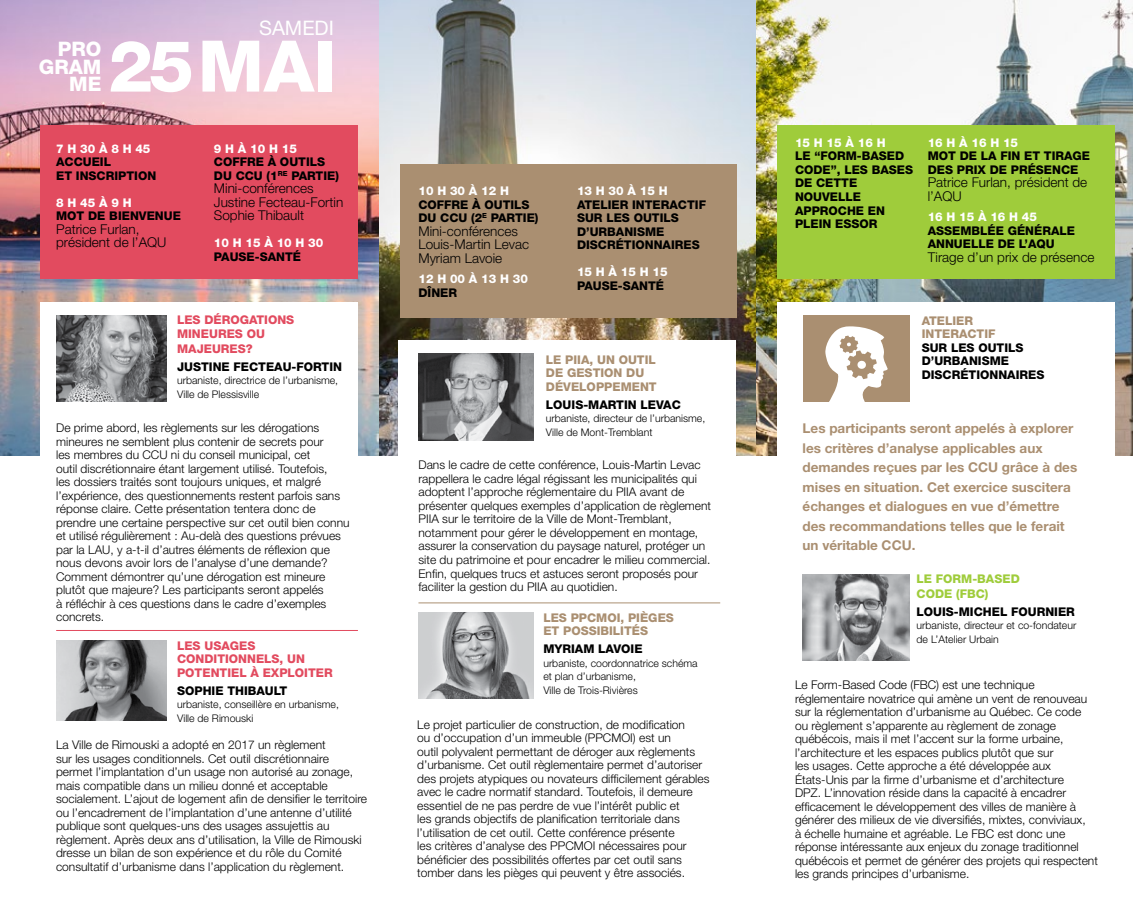
<style>
.page{position:relative;width:1133px;height:917px;background:#fff}
.page>*{position:absolute;margin:0;border:0;box-sizing:border-box;transform-origin:0 0}
.t1{font:800 71.25px "Helvetica Neue";color:#fff}
.t2{font:800 19.95px/17.9px "Helvetica Neue";color:#fff;text-align:right}
.t3{font:19.95px "Helvetica Neue";color:#fff}
.t4{font:700 13.5px/19.5px "Helvetica Neue";color:#aa8f71}
.t5{font:300 13.5px/13.5px "Helvetica Neue";color:#000}
.t6{font:300 12px/13.5px "Helvetica Neue";color:#000}
.t7{font:800 12px/13.5px "Helvetica Neue";color:#000}
.t8{font:800 12px "Helvetica Neue";color:#fff}
.t9{font:800 12px/13.5px "Helvetica Neue";color:#aa8f71}
.t10{font:800 12px/13.5px "Helvetica Neue";color:#e24b5f}
.t11{font:800 12px/15px "Helvetica Neue";color:#9fcc3b}
.t12{font:300 10.5px/13.5px "Helvetica Neue";color:#000}
</style>
<div class="page">
<img style="left:0;top:0;width:1132px;height:455px">
<div style="left:40px;top:125px;width:318px;height:153px;background:#e24b5f"></div>
<div style="left:776px;top:125px;width:338px;height:153px;background:#9fcc3b"></div>
<div style="left:40px;top:302px;width:318px;height:346px;background:#fff"></div>
<div style="left:398px;top:340px;width:338px;height:346px;background:#fff"></div>
<div style="left:777px;top:302px;width:337px;height:338px;background:#fff"></div>
<img style="left:56px;top:315px;width:110px;height:87px">
<img style="left:418px;top:353px;width:115px;height:87px">
<img style="left:418px;top:612px;width:115px;height:87px">
<hr style="left:56px;top:630px;width:302px;height:1px;background:#e24b5f">
<hr style="left:418px;top:602px;width:302px;height:1px;background:#aa8f71">
<img style="left:56px;top:640px;width:110px;height:80px">
<div style="left:400px;top:164px;width:336px;height:154px;background:#aa8f71"></div>
<img style="left:802px;top:574px;width:107px;height:86px">
<div style="left:803px;top:315px;width:106px;height:87px;background:#aa8f71"></div>
<svg style="left:825px;top:326px;width:62px;height:76px"></svg>
<h2 class="t3" style="left:259px;top:16px;width:76px">SAMEDI</h2>
<h2 class="t2" style="left:39px;top:39px;width:64px">PRO<br>GRAM<br>ME</h2>
<h1 class="t1" style="left:108px;top:24px;width:230px">25 MAI</h1>
<p class="t8" style="left:56px;top:141px;width:96px">7 H 30 À 8 H 45</p>
<p class="t7" style="left:56px;top:155px;width:102px">ACCUEIL<br>ET INSCRIPTION</p>
<p class="t8" style="left:56px;top:195px;width:77px">8 H 45 À 9 H</p>
<p class="t7" style="left:56px;top:209px;width:126px">MOT DE BIENVENUE</p>
<p class="t5" style="left:56px;top:222px;width:112px">Patrice Furlan, président de l’AQU</p>
<p class="t8" style="left:214px;top:141px;width:84px">9 H À 10 H 15</p>
<p class="t7" style="left:214px;top:155px;width:126px">COFFRE À OUTILS<br>DU CCU (1<sup>RE</sup> PARTIE)</p>
<p class="t5" style="left:214px;top:181px;width:131px">Mini-conférences<br>Justine Fecteau-Fortin<br>Sophie Thibault</p>
<p class="t8" style="left:214px;top:236px;width:111px">10 H 15 À 10 H 30</p>
<p class="t7" style="left:214px;top:249px;width:89px">PAUSE-SANTÉ</p>
<p class="t10" style="left:177px;top:313px;width:119px">LES DÉROGATIONS<br>MINEURES OU</p>
<p class="t10" style="left:177px;top:341px;width:77px">MAJEURES?</p>
<p class="t7" style="left:177px;top:359px;width:166px">JUSTINE FECTEAU-FORTIN</p>
<p class="t12" style="left:177px;top:373px;width:163px">urbaniste, directrice de l’urbanisme,<br>Ville de Plessisville</p>
<p class="t6" style="left:56px;top:421px;width:295px">De prime abord, les règlements sur les dérogations mineures ne semblent plus contenir de secrets pour<br>les membres du CCU ni du conseil municipal, cet<br>outil discrétionnaire étant largement utilisé. Toutefois,<br>les dossiers traités sont toujours uniques, et malgré l’expérience, des questionnements restent parfois sans réponse claire. Cette présentation tentera donc de prendre une certaine perspective sur cet outil bien connu et utilisé régulièrement : Au-delà des questions prévues par la LAU, y a-t-il d’autres éléments de réflexion que nous devons avoir lors de l’analyse d’une demande?<br>Comment démontrer qu’une dérogation est mineure plutôt que majeure? Les participants seront appelés<br>à réfléchir à ces questions dans le cadre d’exemples concrets.</p>
<p class="t10" style="left:177px;top:638px;width:157px">LES USAGES<br>CONDITIONNELS, UN<br>POTENTIEL À EXPLOITER</p>
<p class="t7" style="left:177px;top:683px;width:112px">SOPHIE THIBAULT</p>
<p class="t12" style="left:177px;top:697px;width:163px">urbaniste, conseillère en urbanisme,<br>Ville de Rimouski</p>
<p class="t6" style="left:56px;top:737px;width:312px">La Ville de Rimouski a adopté en 2017 un règlement<br>sur les usages conditionnels. Cet outil discrétionnaire permet l’implantation d’un usage non autorisé au zonage, mais compatible dans un milieu donné et acceptable socialement. L’ajout de logement afin de densifier le territoire ou l’encadrement de l’implantation d’une antenne d’utilité publique sont quelques-uns des usages assujettis au règlement. Après deux ans d’utilisation, la Ville de Rimouski dresse un bilan de son expérience et du rôle du Comité consultatif d’urbanisme dans l’application du règlement.</p>
<p class="t8" style="left:418px;top:184px;width:92px">10 H 30 À 12 H</p>
<p class="t7" style="left:418px;top:198px;width:121px">COFFRE À OUTILS<br>DU CCU (2<sup>E</sup> PARTIE)</p>
<p class="t5" style="left:418px;top:224px;width:112px">Mini-conférences<br>Louis-Martin Levac<br>Myriam Lavoie</p>
<p class="t8" style="left:418px;top:272px;width:111px">12 H 00 À 13 H 30</p>
<p class="t7" style="left:418px;top:285px;width:40px">DÎNER</p>
<p class="t8" style="left:577px;top:184px;width:92px">13 H 30 À 15 H</p>
<p class="t7" style="left:577px;top:198px;width:130px">ATELIER INTERACTIF<br>SUR LES OUTILS<br>D’URBANISME<br>DISCRÉTIONNAIRES</p>
<p class="t8" style="left:577px;top:265px;width:92px">15 H À 15 H 15</p>
<p class="t7" style="left:577px;top:279px;width:89px">PAUSE-SANTÉ</p>
<p class="t9" style="left:546px;top:352px;width:112px">LE PIIA, UN OUTIL<br>DE GESTION DU<br>DÉVELOPPEMENT</p>
<p class="t7" style="left:546px;top:397px;width:136px">LOUIS-MARTIN LEVAC</p>
<p class="t12" style="left:546px;top:411px;width:161px">urbaniste, directeur de l’urbanisme,<br>Ville de Mont-Tremblant</p>
<p class="t6" style="left:418px;top:458px;width:294px">Dans le cadre de cette conférence, Louis-Martin Levac rappellera le cadre légal régissant les municipalités qui adoptent l’approche réglementaire du PIIA avant de présenter quelques exemples d’application de règlement PIIA sur le territoire de la Ville de Mont-Tremblant, notamment pour gérer le développement en montage, assurer la conservation du paysage naturel, protéger un site du patrimoine et pour encadrer le milieu commercial.<br>Enfin, quelques trucs et astuces seront proposés pour faciliter la gestion du PIIA au quotidien.</p>
<p class="t9" style="left:543px;top:610px;width:132px">LES PPCMOI, PIÈGES<br>ET POSSIBILITÉS</p>
<p class="t7" style="left:543px;top:642px;width:101px">MYRIAM LAVOIE</p>
<p class="t12" style="left:543px;top:655px;width:156px">urbaniste, coordonnatrice schéma et plan d’urbanisme,<br>Ville de Trois-Rivières</p>
<p class="t6" style="left:417px;top:717px;width:294px">Le projet particulier de construction, de modification<br>ou d’occupation d’un immeuble (PPCMOI) est un<br>outil polyvalent permettant de déroger aux règlements d’urbanisme. Cet outil règlementaire permet d’autoriser des projets atypiques ou novateurs difficilement gérables avec le cadre normatif standard. Toutefois, il demeure essentiel de ne pas perdre de vue l’intérêt public et<br>les grands objectifs de planification territoriale dans l’utilisation de cet outil. Cette conférence présente<br>les critères d’analyse des PPCMOI nécessaires pour bénéficier des possibilités offertes par cet outil sans tomber dans les pièges qui peuvent y être associés.</p>
<p class="t8" style="left:795px;top:135px;width:92px">15 H 15 À 16 H</p>
<p class="t7" style="left:795px;top:149px;width:120px">LE “FORM-BASED<br>CODE”, LES BASES<br>DE CETTE<br>NOUVELLE<br>APPROCHE EN<br>PLEIN ESSOR</p>
<p class="t8" style="left:927px;top:135px;width:92px">16 H À 16 H 15</p>
<p class="t7" style="left:927px;top:149px;width:164px">MOT DE LA FIN ET TIRAGE<br>DES PRIX DE PRÉSENCE</p>
<p class="t5" style="left:927px;top:176px;width:161px">Patrice Furlan, président de l’AQU</p>
<p class="t8" style="left:927px;top:210px;width:111px">16 H 15 À 16 H 45</p>
<p class="t7" style="left:927px;top:224px;width:149px">ASSEMBLÉE GÉNÉRALE<br>ANNUELLE DE L’AQU</p>
<p class="t5" style="left:927px;top:250px;width:168px">Tirage d’un prix de présence</p>
<p class="t9" style="left:921px;top:314px;width:75px">ATELIER<br>INTERACTIF</p>
<p class="t7" style="left:921px;top:341px;width:124px">SUR LES OUTILS<br>D’URBANISME<br>DISCRÉTIONNAIRES</p>
<p class="t4" style="left:802px;top:418px;width:276px">Les participants seront appelés à explorer les critères d’analyse applicables aux demandes reçues par les CCU grâce à des mises en situation. Cet exercice suscitera échanges et dialogues en vue d’émettre des recommandations telles que le ferait un véritable CCU.</p>
<p class="t11" style="left:916px;top:571px;width:105px">LE FORM-BASED<br>CODE (FBC)</p>
<p class="t7" style="left:916px;top:604px;width:160px">LOUIS-MICHEL FOURNIER</p>
<p class="t12" style="left:916px;top:618px;width:161px">urbaniste, directeur et co-fondateur de L’Atelier Urbain</p>
<p class="t6" style="left:795px;top:677px;width:304px">Le Form-Based Code (FBC) est une technique réglementaire novatrice qui amène un vent de renouveau sur la réglementation d’urbanisme au Québec. Ce code<br>ou règlement s’apparente au règlement de zonage québécois, mais il met l’accent sur la forme urbaine, l’architecture et les espaces publics plutôt que sur<br>les usages. Cette approche a été développée aux États-Unis par la firme d’urbanisme et d’architecture<br>DPZ. L’innovation réside dans la capacité à encadrer efficacement le développement des villes de manière à générer des milieux de vie diversifiés, mixtes, conviviaux,<br>à échelle humaine et agréable. Le FBC est donc une réponse intéressante aux enjeux du zonage traditionnel québécois et permet de générer des projets qui respectent les grands principes d’urbanisme.</p>
</div>
